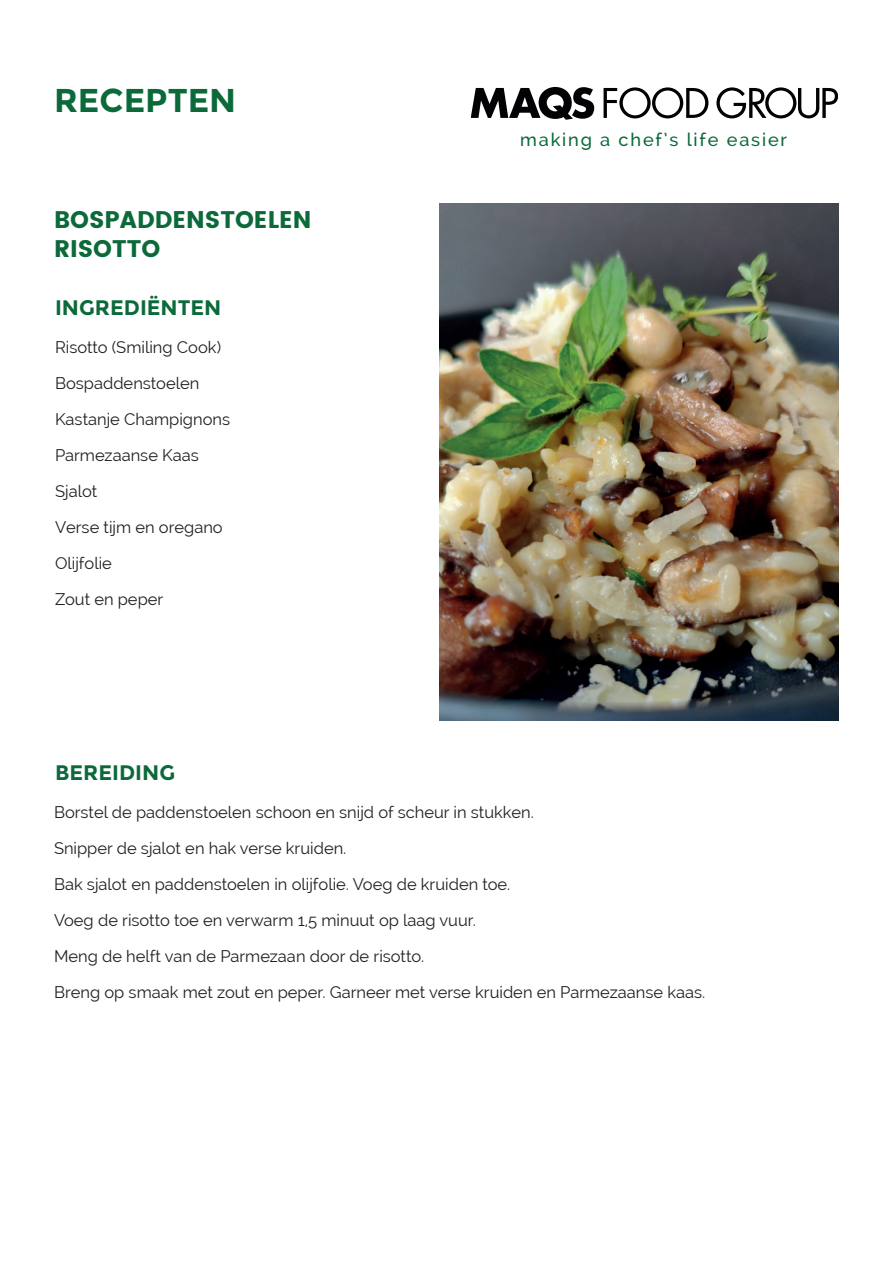
<style>
.page{position:relative;width:893px;height:1263px;background:#fff}
.page>*{position:absolute;margin:0;border:0;box-sizing:border-box;transform-origin:0 0}
.t1{font:700 33px "Montserrat";color:#0b693a}
.t2{font:700 24px/28.8px "Poppins";color:#0b693a}
.t3{font:700 21px "Montserrat";color:#0b693a}
.t4{font:500 18.15px "Raleway";letter-spacing:.1em;color:#0a693a}
.t5{font:16.5px/36px "Raleway";color:#231f20}
</style>
<div class="page">
<svg style="left:471px;top:87px;width:123px;height:33px"></svg>
<svg style="left:604px;top:87px;width:104px;height:31px"></svg>
<svg style="left:716px;top:87px;width:122px;height:31px"></svg>
<img style="left:439px;top:203px;width:400px;height:518px">
<h1 class="t1" style="left:54px;top:80px;width:184px">RECEPTEN</h1>
<h2 class="t2" style="left:54px;top:206px;width:259px">BOSPADDENSTOELEN<br>RISOTTO</h2>
<p class="t3" style="left:55px;top:295px;width:168px">INGREDIËNTEN</p>
<p class="t5" style="left:55px;top:329px;width:176px">Risotto (Smiling Cook)<br>Bospaddenstoelen<br>Kastanje Champignons<br>Parmezaanse Kaas<br>Sjalot<br>Verse tijm en oregano<br>Olijfolie<br>Zout en peper</p>
<p class="t3" style="left:55px;top:760px;width:122px">BEREIDING</p>
<p class="t4" style="left:520px;top:129px;width:268px">making a chef’s life easier</p>
<p class="t5" style="left:54px;top:794px;width:653px">Borstel de paddenstoelen schoon en snijd of scheur in stukken.<br>Snipper de sjalot en hak verse kruiden.<br>Bak sjalot en paddenstoelen in olijfolie. Voeg de kruiden toe.<br>Voeg de risotto toe en verwarm 1,5 minuut op laag vuur.<br>Meng de helft van de Parmezaan door de risotto.<br>Breng op smaak met zout en peper. Garneer met verse kruiden en Parmezaanse kaas.</p>
</div>
